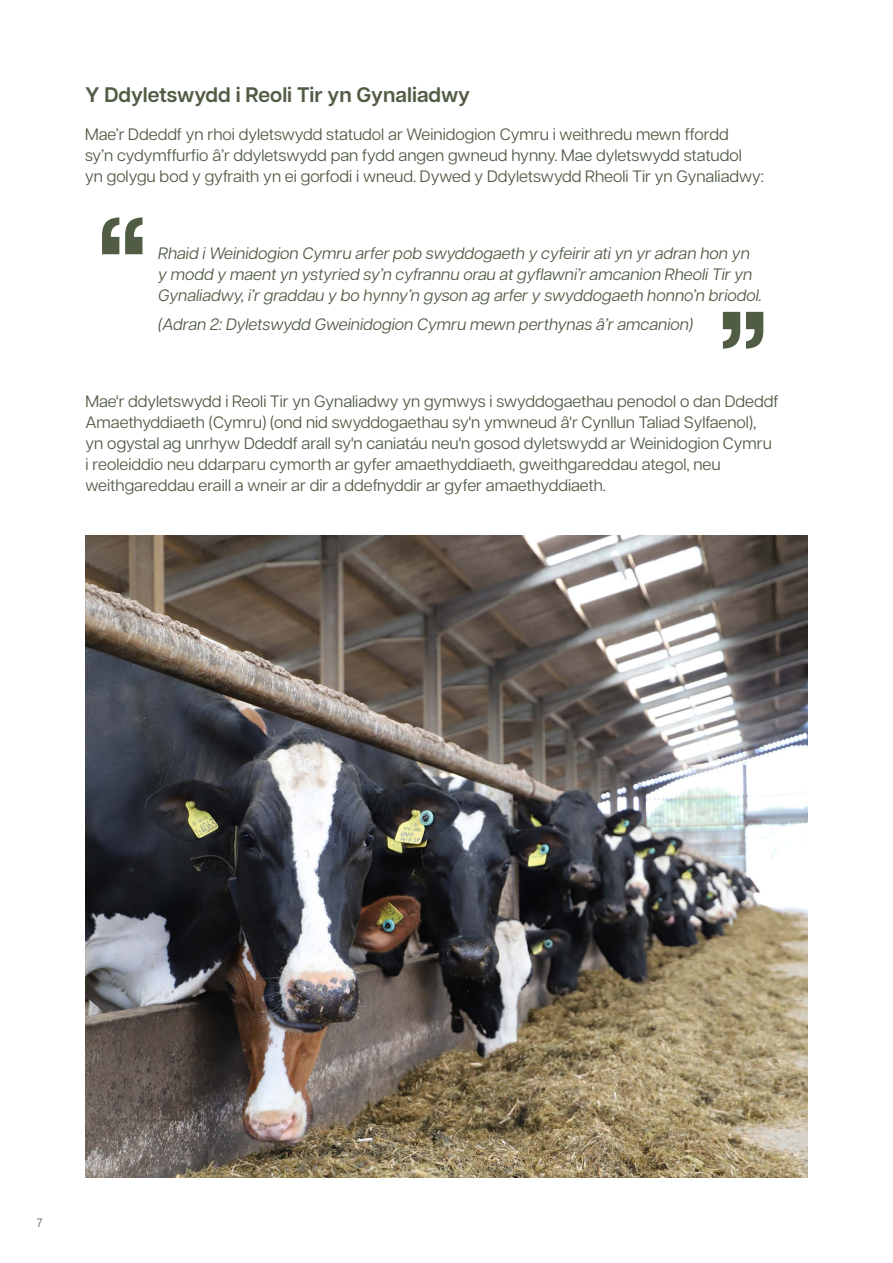
<style>
.page{position:relative;width:893px;height:1263px;background:#fff}
.page>*{position:absolute;margin:0;border:0;box-sizing:border-box;transform-origin:0 0}
.Main_titles{font:600 21px "Articulat CF";color:#515c45}
.Body{font:16.5px/21px "Articulat CF";color:#515c45}
.Body-2{font:italic 16.5px/21px "Articulat CF";color:#515c45}
.Main_titles-2{font:16.5px/21px "Articulat CF";color:#515c45}
.t1{font:12px "Articulat CF";color:#515c45}
</style>
<div class="page">
<svg style="left:102px;top:217px;width:17px;height:37px"></svg>
<svg style="left:125px;top:217px;width:17px;height:37px"></svg>
<svg style="left:746px;top:312px;width:17px;height:37px"></svg>
<svg style="left:723px;top:312px;width:17px;height:37px"></svg>
<img style="left:85px;top:536px;width:723px;height:642px">
<h1 class="Main_titles" style="left:85px;top:79px;width:387px">Y Ddyletswydd i Reoli Tir yn Gynaliadwy</h1>
<h1 class="Main_titles-2" style="left:85px;top:122px;width:680px">Mae’r Ddeddf yn rhoi dyletswydd statudol ar Weinidogion Cymru i weithredu mewn ffordd<br>sy’n cydymffurfio â’r ddyletswydd pan fydd angen gwneud hynny. Mae dyletswydd statudol<br>yn golygu bod y gyfraith yn ei gorfodi i wneud. Dywed y Ddyletswydd Rheoli Tir yn Gynaliadwy:</h1>
<p class="Body-2" style="left:158px;top:241px;width:605px">Rhaid i Weinidogion Cymru arfer pob swyddogaeth y cyfeirir ati yn yr adran hon yn y modd y maent yn ystyried sy’n cyfrannu orau at gyflawni’r amcanion Rheoli Tir yn<br>Gynaliadwy, i’r graddau y bo hynny’n gyson ag arfer y swyddogaeth honno’n briodol.</p>
<p class="Body-2" style="left:158px;top:313px;width:537px">(Adran 2: Dyletswydd Gweinidogion Cymru mewn perthynas â’r amcanion)</p>
<p class="Body" style="left:86px;top:389px;width:694px">Mae'r ddyletswydd i Reoli Tir yn Gynaliadwy yn gymwys i swyddogaethau penodol o dan Ddeddf Amaethyddiaeth (Cymru) (ond nid swyddogaethau sy'n ymwneud â'r Cynllun Taliad Sylfaenol), yn ogystal ag unrhyw Ddeddf arall sy'n caniatáu neu'n gosod dyletswydd ar Weinidogion Cymru i reoleiddio neu ddarparu cymorth ar gyfer amaethyddiaeth, gweithgareddau ategol, neu weithgareddau eraill a wneir ar dir a ddefnyddir ar gyfer amaethyddiaeth.</p>
<p class="t1" style="left:37px;top:1214px;width:7px">7</p>
</div>
